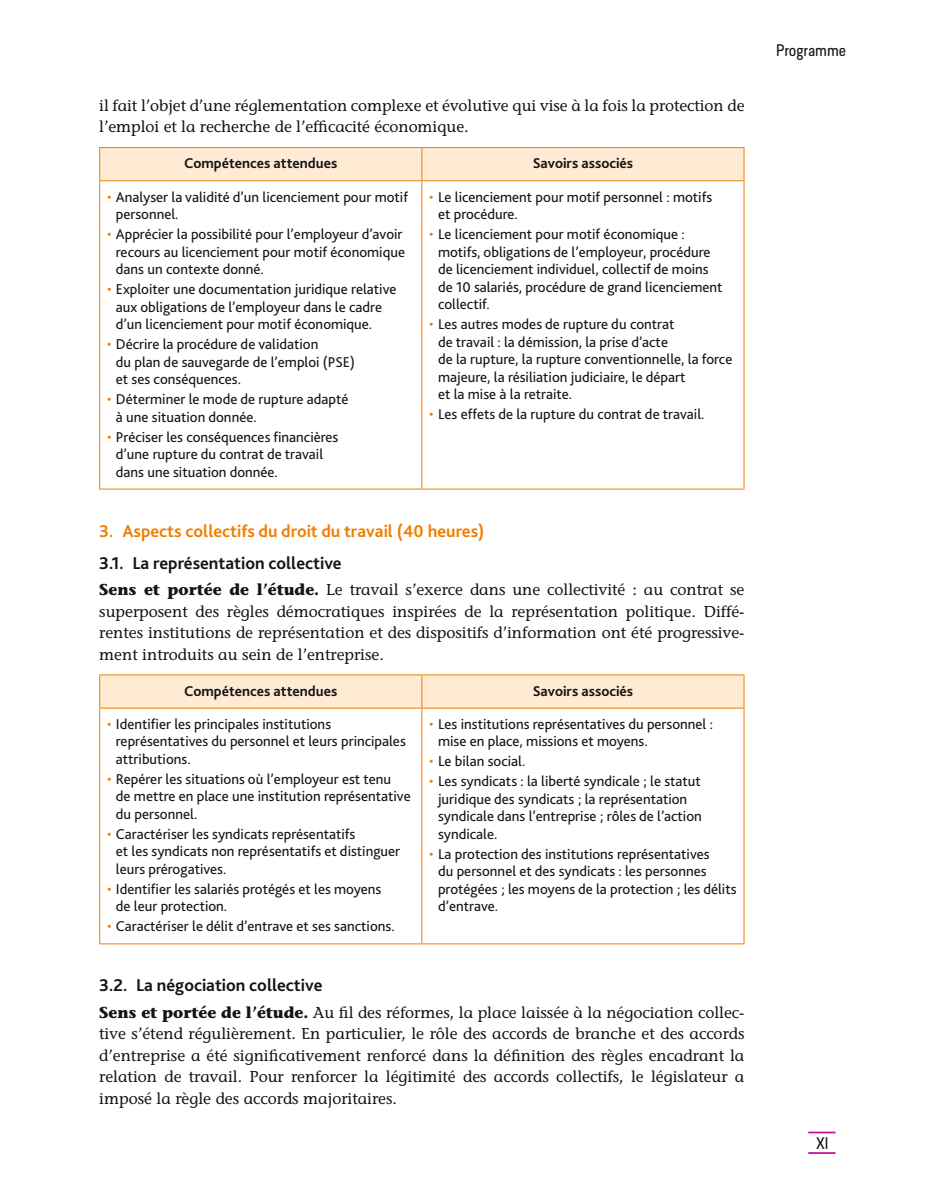
<style>
.page{position:relative;width:943px;height:1191px;background:#fff}
.page>*{position:absolute;margin:0;border:0;box-sizing:border-box;transform-origin:0 0}
.t1{font:700 17.85px "Bliss 2";color:#131413}
.t2{font:700 17.85px "Bliss 2";color:#f17e00}
.Texte_courant_PDD{font:500 15.75px/21.3px "Stone Informal Std";letter-spacing:-.005em;color:#131413;text-align:justify}
.t3{font:15.75px "Predige Rounded";color:#131413}
.t4{font:14.88px/17.5px "Bliss 2";color:#131413}
.Tableau-têtière_ce{font:700 14.88px "Bliss 2";color:#131413}
.s1{font-weight:300;color:#f17e00}
.s2{font-weight:700}
</style>
<div class="page">
<svg style="left:808px;top:1152px;width:27px;height:1px"></svg>
<hr style="left:808px;top:1131px;width:27px;height:2px;background:#c61196">
<div style="left:100px;top:148px;width:643px;height:32px;background:#ffead3"></div>
<hr style="left:421px;top:148px;width:1px;height:32px;background:#f17e00">
<hr style="left:421px;top:181px;width:1px;height:307px;background:#f17e00">
<hr style="left:99px;top:147px;width:323px;height:1px;background:#f17e00">
<hr style="left:99px;top:148px;width:1px;height:32px;background:#f17e00">
<hr style="left:422px;top:147px;width:322px;height:1px;background:#f17e00">
<hr style="left:743px;top:148px;width:1px;height:32px;background:#f17e00">
<hr style="left:99px;top:180px;width:323px;height:1px;background:#f17e00">
<hr style="left:99px;top:181px;width:1px;height:307px;background:#f17e00">
<hr style="left:422px;top:180px;width:322px;height:1px;background:#f17e00">
<hr style="left:743px;top:181px;width:1px;height:307px;background:#f17e00">
<hr style="left:99px;top:488px;width:323px;height:1px;background:#f17e00">
<hr style="left:422px;top:488px;width:322px;height:1px;background:#f17e00">
<div style="left:100px;top:675px;width:643px;height:32px;background:#ffead3"></div>
<hr style="left:421px;top:675px;width:1px;height:32px;background:#f17e00">
<hr style="left:421px;top:708px;width:1px;height:235px;background:#f17e00">
<hr style="left:99px;top:674px;width:323px;height:1px;background:#f17e00">
<hr style="left:99px;top:675px;width:1px;height:32px;background:#f17e00">
<hr style="left:422px;top:674px;width:322px;height:1px;background:#f17e00">
<hr style="left:743px;top:675px;width:1px;height:32px;background:#f17e00">
<hr style="left:99px;top:707px;width:323px;height:1px;background:#f17e00">
<hr style="left:99px;top:708px;width:1px;height:235px;background:#f17e00">
<hr style="left:422px;top:707px;width:322px;height:1px;background:#f17e00">
<hr style="left:743px;top:708px;width:1px;height:235px;background:#f17e00">
<hr style="left:99px;top:943px;width:323px;height:1px;background:#f17e00">
<hr style="left:422px;top:943px;width:322px;height:1px;background:#f17e00">
<p class="Texte_courant_PDD" style="left:99px;top:95px;width:646px">il fait l’objet d’une réglementation complexe et évolutive qui vise à la fois la protection de l’emploi et la recherche de l’efficacité économique.</p>
<p class="Tableau-têtière_ce" style="left:184px;top:154px;width:154px">Compétences attendues</p>
<p class="Tableau-têtière_ce" style="left:532px;top:154px;width:102px">Savoirs associés</p>
<p class="t4" style="left:116px;top:188px;width:293px;text-indent:-9px"><span class="s1">•</span> Analyser la validité d’un licenciement pour motif personnel.</p>
<p class="t4" style="left:116px;top:225px;width:291px;text-indent:-9px"><span class="s1">•</span> Apprécier la possibilité pour l’employeur d’avoir recours au licenciement pour motif économique dans un contexte donné.</p>
<p class="t4" style="left:116px;top:280px;width:282px;text-indent:-9px"><span class="s1">•</span> Exploiter une documentation juridique relative aux obligations de l’employeur dans le cadre d’un licenciement pour motif économique.</p>
<p class="t4" style="left:116px;top:335px;width:240px;text-indent:-9px"><span class="s1">•</span> Décrire la procédure de validation<br>du plan de sauvegarde de l’emploi (PSE) et ses conséquences.</p>
<p class="t4" style="left:116px;top:390px;width:234px;text-indent:-9px"><span class="s1">•</span> Déterminer le mode de rupture adapté à une situation donnée.</p>
<p class="t4" style="left:116px;top:427px;width:224px;text-indent:-9px"><span class="s1">•</span> Préciser les conséquences financières d’une rupture du contrat de travail dans une situation donnée.</p>
<p class="t4" style="left:438px;top:188px;width:276px;text-indent:-9px"><span class="s1">•</span> Le licenciement pour motif personnel : motifs et procédure.</p>
<p class="t4" style="left:438px;top:225px;width:286px;text-indent:-9px"><span class="s1">•</span> Le licenciement pour motif économique : motifs, obligations de l’employeur, procédure de licenciement individuel, collectif de moins de 10 salariés, procédure de grand licenciement collectif.</p>
<p class="t4" style="left:438px;top:315px;width:296px;text-indent:-9px"><span class="s1">•</span> Les autres modes de rupture du contrat<br>de travail : la démission, la prise d’acte<br>de la rupture, la rupture conventionnelle, la force majeure, la résiliation judiciaire, le départ<br>et la mise à la retraite.</p>
<p class="t4" style="left:429px;top:405px;width:276px"><span class="s1">•</span> Les effets de la rupture du contrat de travail.</p>
<p class="t2" style="left:99px;top:519px;width:387px">3. Aspects collectifs du droit du travail (40 heures)</p>
<p class="t1" style="left:99px;top:552px;width:244px">3.1. La représentation collective</p>
<p class="Texte_courant_PDD" style="left:99px;top:579px;width:646px"><span class="s2">Sens et portée de l’étude.</span> Le travail s’exerce dans une collectivité : au contrat se superposent des règles démocratiques inspirées de la représentation politique. Diffé&shy;rentes institutions de représentation et des dispositifs d’information ont été progressive&shy;ment introduits au sein de l’entreprise.</p>
<p class="Tableau-têtière_ce" style="left:184px;top:681px;width:154px">Compétences attendues</p>
<p class="Tableau-têtière_ce" style="left:532px;top:681px;width:102px">Savoirs associés</p>
<p class="t4" style="left:116px;top:715px;width:291px;text-indent:-9px"><span class="s1">•</span> Identifier les principales institutions représentatives du personnel et leurs principales attributions.</p>
<p class="t4" style="left:116px;top:770px;width:296px;text-indent:-9px"><span class="s1">•</span> Repérer les situations où l’employeur est tenu<br>de mettre en place une institution représentative du personnel.</p>
<p class="t4" style="left:116px;top:825px;width:286px;text-indent:-9px"><span class="s1">•</span> Caractériser les syndicats représentatifs<br>et les syndicats non représentatifs et distinguer leurs prérogatives.</p>
<p class="t4" style="left:116px;top:880px;width:267px;text-indent:-9px"><span class="s1">•</span> Identifier les salariés protégés et les moyens de leur protection.</p>
<p class="t4" style="left:107px;top:917px;width:289px"><span class="s1">•</span> Caractériser le délit d’entrave et ses sanctions.</p>
<p class="t4" style="left:438px;top:715px;width:276px;text-indent:-9px"><span class="s1">•</span> Les institutions représentatives du personnel : mise en place, missions et moyens.</p>
<p class="t4" style="left:429px;top:752px;width:97px"><span class="s1">•</span> Le bilan social.</p>
<p class="t4" style="left:438px;top:772px;width:265px;text-indent:-9px"><span class="s1">•</span> Les syndicats : la liberté syndicale ; le statut juridique des syndicats ; la représentation syndicale dans l’entreprise ; rôles de l’action syndicale.</p>
<p class="t4" style="left:438px;top:845px;width:300px;text-indent:-9px"><span class="s1">•</span> La protection des institutions représentatives<br>du personnel et des syndicats : les personnes protégées ; les moyens de la protection ; les délits d’entrave.</p>
<p class="t1" style="left:99px;top:974px;width:225px">3.2. La négociation collective</p>
<p class="Texte_courant_PDD" style="left:99px;top:1001px;width:646px"><span class="s2">Sens et portée de l’étude.</span> Au fil des réformes, la place laissée à la négociation collec&shy;tive s’étend régulièrement. En particulier, le rôle des accords de branche et des accords d’entreprise a été significativement renforcé dans la définition des règles encadrant la relation de travail. Pour renforcer la légitimité des accords collectifs, le législateur a imposé la règle des accords majoritaires.</p>
<p class="t3" style="left:776px;top:40px;width:72px">Programme</p>
<p class="t3" style="left:816px;top:1132px;width:14px">XI</p>
</div>
